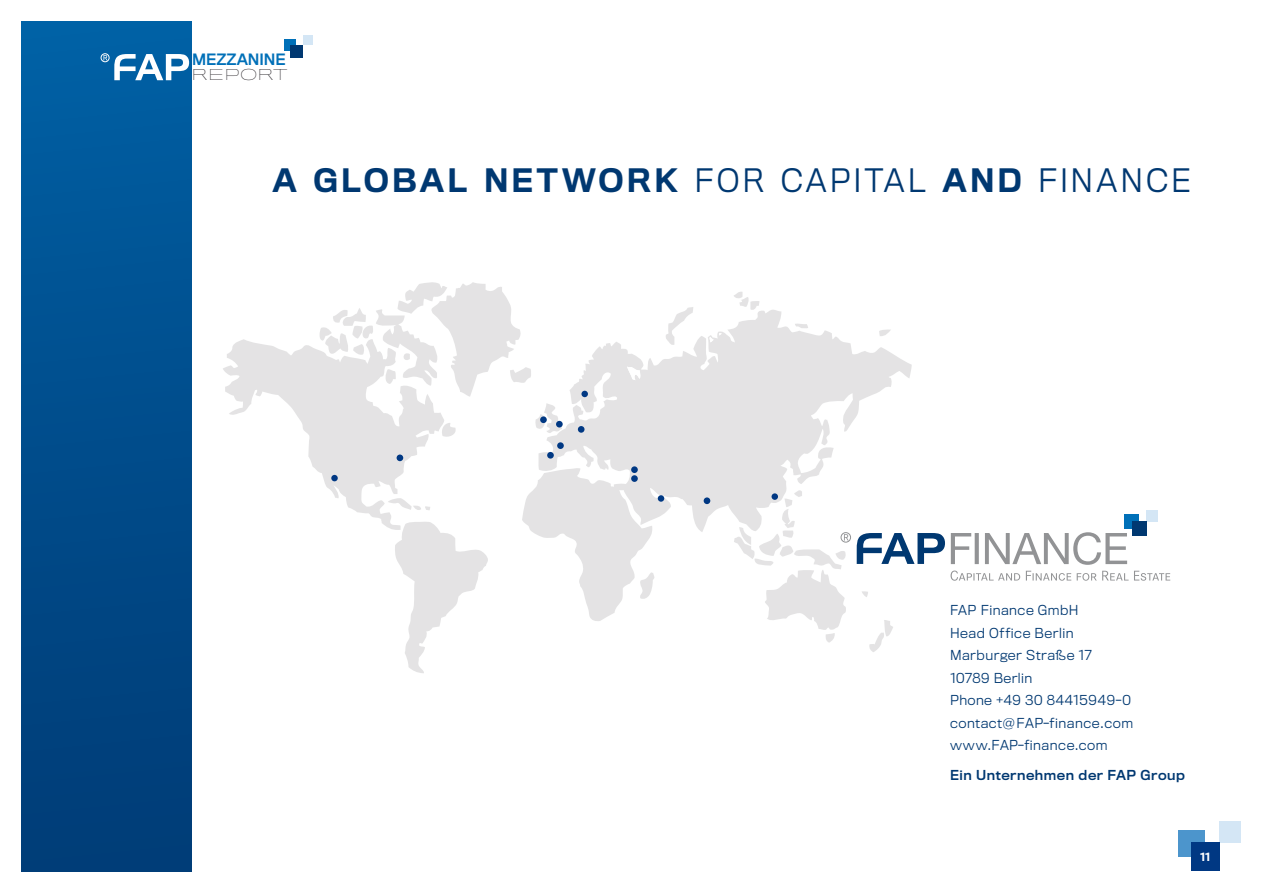
<style>
.page{position:relative;width:1263px;height:893px;background:#fff}
.page>*{position:absolute;margin:0;border:0;box-sizing:border-box;transform-origin:0 0}
.t1{font:500 30px "Titling Gothic FB Normal";letter-spacing:.105em;color:#003871}
.t2{font:14.55px "Titling Gothic FB Normal Standard";color:#0070b8}
.t3{font:100 14.1px "Titling Gothic FB Extended";color:#1a171c}
.t4{font:300 12.75px/22.5px "Titling Gothic FB Normal";letter-spacing:.04em;color:#003871}
.t5{font:12.75px "Titling Gothic FB Normal Standard";letter-spacing:.045em;color:#003871}
.t6{font:500 10.5px "Titling Gothic FB Normal";color:#fff}
.s1{font-weight:300}
</style>
<div class="page">
<div style="left:1178px;top:830px;width:26px;height:26px;background:#4c95cc"></div>
<div style="left:1219px;top:821px;width:22px;height:22px;background:#d4e6f5"></div>
<div style="left:1191px;top:843px;width:28px;height:28px;background:#003883"></div>
<div style="left:21px;top:21px;width:170px;height:851px;background:linear-gradient(to bottom,#0060a4,#003b75)"></div>
<div style="left:284px;top:39px;width:12px;height:12px;background:#0070b8"></div>
<div style="left:303px;top:36px;width:9px;height:9px;background:#d4e6f5"></div>
<div style="left:290px;top:45px;width:13px;height:13px;background:#003871"></div>
<svg style="left:114px;top:54px;width:75px;height:26px"></svg>
<svg style="left:104px;top:55px;width:3px;height:5px"></svg>
<div style="left:101px;top:53px;width:8px;height:9px;border:1px solid #fff;border-radius:50%"></div>
<svg style="left:734px;top:292px;width:25px;height:18px"></svg>
<svg style="left:686px;top:307px;width:7px;height:3px"></svg>
<svg style="left:562px;top:310px;width:350px;height:311px;fill:#e4e3e4"></svg>
<svg style="left:794px;top:323px;width:14px;height:6px"></svg>
<svg style="left:879px;top:329px;width:12px;height:8px"></svg>
<svg style="left:709px;top:333px;width:12px;height:9px"></svg>
<svg style="left:627px;top:366px;width:14px;height:14px"></svg>
<svg style="left:223px;top:282px;width:339px;height:391px"></svg>
<svg style="left:639px;top:572px;width:15px;height:28px"></svg>
<svg style="left:861px;top:591px;width:7px;height:6px"></svg>
<svg style="left:869px;top:620px;width:24px;height:32px"></svg>
<div style="left:578px;top:426px;width:6px;height:7px;background:#003883;border-radius:50%"></div>
<div style="left:557px;top:442px;width:7px;height:7px;background:#003883;border-radius:50%"></div>
<div style="left:547px;top:452px;width:7px;height:7px;background:#003883;border-radius:50%"></div>
<div style="left:631px;top:475px;width:7px;height:7px;background:#003883;border-radius:50%"></div>
<div style="left:631px;top:466px;width:7px;height:7px;background:#003883;border-radius:50%"></div>
<div style="left:704px;top:497px;width:6px;height:7px;background:#003883;border-radius:50%"></div>
<div style="left:556px;top:421px;width:7px;height:6px;background:#003883;border-radius:50%"></div>
<div style="left:540px;top:416px;width:7px;height:7px;background:#003883;border-radius:50%"></div>
<div style="left:397px;top:454px;width:6px;height:7px;background:#003883;border-radius:50%"></div>
<div style="left:581px;top:391px;width:7px;height:6px;background:#003883;border-radius:50%"></div>
<div style="left:658px;top:495px;width:6px;height:7px;background:#003883;border-radius:50%"></div>
<div style="left:331px;top:475px;width:7px;height:6px;background:#003883;border-radius:50%"></div>
<div style="left:1124px;top:514px;width:14px;height:14px;background:#0070b8"></div>
<div style="left:1146px;top:510px;width:12px;height:11px;background:#d4e6f5"></div>
<div style="left:1131px;top:521px;width:15px;height:15px;background:#003871"></div>
<svg style="left:857px;top:533px;width:88px;height:31px"></svg>
<svg style="left:734px;top:488px;width:115px;height:155px"></svg>
<div style="left:841px;top:532px;width:10px;height:10px;border:1px solid #929395;border-radius:50%"></div>
<svg style="left:951px;top:532px;width:176px;height:33px"></svg>
<svg style="left:950px;top:571px;width:220px;height:10px"></svg>
<p class="t2" style="left:192px;top:51px;width:95px">MEZZANINE</p>
<p class="t3" style="left:191px;top:66px;width:98px">REPORT</p>
<h1 class="t1" style="left:272px;top:162px;width:920px">A GLOBAL NETWORK <span class="s1">FOR CAPITAL</span> AND <span class="s1">FINANCE</span></h1>
<p class="t4" style="left:950px;top:599px;width:185px">FAP Finance GmbH<br>Head Office Berlin<br>Marburger Straße 17<br>10789 Berlin<br>Phone +49 30 84415949-0 contact@FAP-finance.com www.FAP-finance.com</p>
<p class="t5" style="left:950px;top:768px;width:237px">Ein Unternehmen der FAP Group</p>
<p class="t6" style="left:1200px;top:850px;width:12px">11</p>
</div>
